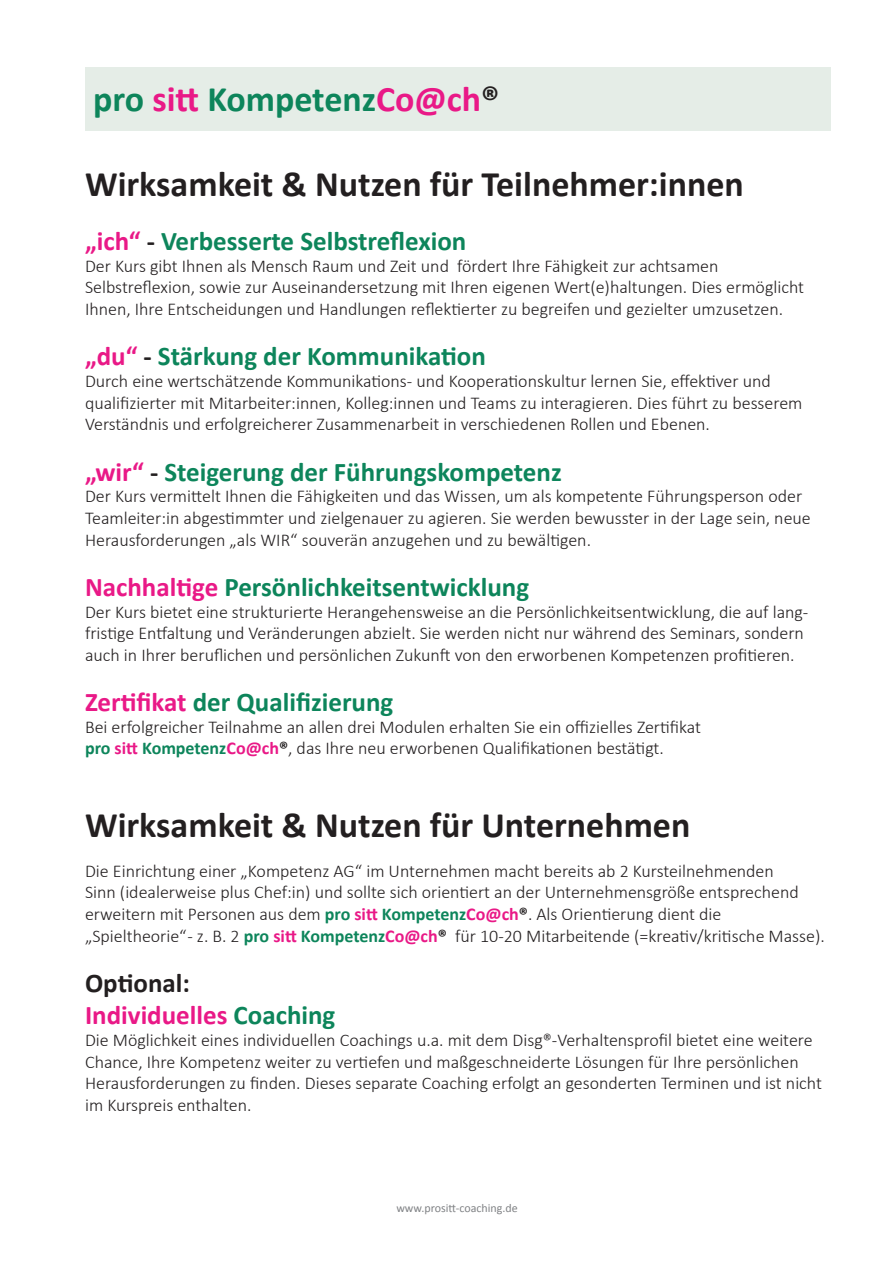
<style>
.page{position:relative;width:893px;height:1263px;background:#fff}
.page>*{position:absolute;margin:0;border:0;box-sizing:border-box;transform-origin:0 0}
.t1{font:700 36px "Calibri";color:#231f20}
.t2{font:700 36px "Calibri";color:#0d855b}
.t3{font:700 27px "Calibri";color:#0d855b}
.t4{font:700 27px/32.4px "Calibri";color:#e91987}
.t5{font:300 18px/21.6px "Calibri";color:#231f20}
.t6{font:12px "Calibri";color:#808285}
.s1{color:#e91987}
.s2{color:#231f20}
.s3{font-weight:700;color:#0d855b}
.s4{font-weight:700;color:#e91987}
.s5{font-weight:700}
.s6{color:#0d855b}
</style>
<div class="page">
<div style="left:85px;top:67px;width:745px;height:64px;background:#e5ede7"></div>
<h1 class="t2" style="left:93px;top:74px;width:408px">pro <span class="s1">sitt</span> Kompetenz<span class="s1">Co@ch</span><span class="s2">®</span></h1>
<h1 class="t1" style="left:85px;top:159px;width:660px">Wirksamkeit &amp; Nutzen für Teilnehmer:innen</h1>
<h2 class="t3" style="left:85px;top:222px;width:383px"><span class="s1">„ich“</span> <span class="s2">-</span> Verbesserte Selbstreflexion</h2>
<p class="t5" style="left:85px;top:255px;width:721px">Der Kurs gibt Ihnen als Mensch Raum und Zeit und fördert Ihre Fähigkeit zur achtsamen<br>Selbstreflexion, sowie zur Auseinandersetzung mit Ihren eigenen Wert(e)haltungen. Dies ermöglicht<br>Ihnen, Ihre Entscheidungen und Handlungen reflektierter zu begreifen und gezielter umzusetzen.</p>
<h2 class="t3" style="left:85px;top:337px;width:402px"><span class="s1">„du“</span> <span class="s2">-</span> Stärkung der Kommunikation</h2>
<p class="t5" style="left:85px;top:370px;width:719px">Durch eine wertschätzende Kommunikations- und Kooperationskultur lernen Sie, effektiver und qualifizierter mit Mitarbeiter:innen, Kolleg:innen und Teams zu interagieren. Dies führt zu besserem<br>Verständnis und erfolgreicherer Zusammenarbeit in verschiedenen Rollen und Ebenen.</p>
<h2 class="t3" style="left:85px;top:453px;width:478px"><span class="s1">„wir“</span> <span class="s2">-</span> Steigerung der Führungskompetenz</h2>
<p class="t5" style="left:85px;top:485px;width:727px">Der Kurs vermittelt Ihnen die Fähigkeiten und das Wissen, um als kompetente Führungsperson oder<br>Teamleiter:in abgestimmter und zielgenauer zu agieren. Sie werden bewusster in der Lage sein, neue<br>Herausforderungen „als WIR“ souverän anzugehen und zu bewältigen.</p>
<h2 class="t3" style="left:85px;top:568px;width:446px"><span class="s1">Nachhaltige</span> Persönlichkeitsentwicklung</h2>
<p class="t5" style="left:85px;top:600px;width:725px">Der Kurs bietet eine strukturierte Herangehensweise an die Persönlichkeitsentwicklung, die auf lang&shy;fristige Entfaltung und Veränderungen abzielt. Sie werden nicht nur während des Seminars, sondern auch in Ihrer beruflichen und persönlichen Zukunft von den erworbenen Kompetenzen profitieren.</p>
<h2 class="t3" style="left:85px;top:683px;width:310px"><span class="s1">Zertifikat</span> der Qualifizierung</h2>
<p class="t5" style="left:85px;top:716px;width:617px">Bei erfolgreicher Teilnahme an allen drei Modulen erhalten Sie ein offizielles Zertifikat <span class="s3">pro</span> <span class="s4">sitt</span> <span class="s3">Kompetenz</span><span class="s4">Co@ch</span><span class="s5">®</span>, das Ihre neu erworbenen Qualifikationen bestätigt.</p>
<h1 class="t1" style="left:85px;top:800px;width:607px">Wirksamkeit &amp; Nutzen für Unternehmen</h1>
<p class="t5" style="left:85px;top:860px;width:741px">Die Einrichtung einer „Kompetenz AG“ im Unternehmen macht bereits ab 2 Kursteilnehmenden<br>Sinn (idealerweise plus Chef:in) und sollte sich orientiert an der Unternehmensgröße entsprechend erweitern mit Personen aus dem <span class="s3">pro</span> <span class="s4">sitt</span> <span class="s3">Kompetenz</span><span class="s4">Co@ch</span><span class="s5">®</span>. Als Orientierung dient die „Spieltheorie“ - z. B. 2 <span class="s3">pro</span> <span class="s4">sitt</span> <span class="s3">Kompetenz</span><span class="s4">Co@ch</span><span class="s5">®</span> für 10-20 Mitarbeitende (=kreativ/kritische Masse).</p>
<h2 class="t4" style="left:85px;top:966px;width:252px"><span class="s2">Optional:<br></span>Individuelles <span class="s6">Coaching</span></h2>
<p class="t5" style="left:85px;top:1029px;width:738px">Die Möglichkeit eines individuellen Coachings u.a. mit dem Disg®-Verhaltensprofil bietet eine weitere Chance, Ihre Kompetenz weiter zu vertiefen und maßgeschneiderte Lösungen für Ihre persönlichen Herausforderungen zu finden. Dieses separate Coaching erfolgt an gesonderten Terminen und ist nicht im Kurspreis enthalten.</p>
<p class="t6" style="left:396px;top:1199px;width:123px">www.prositt-coaching.de</p>
</div>
